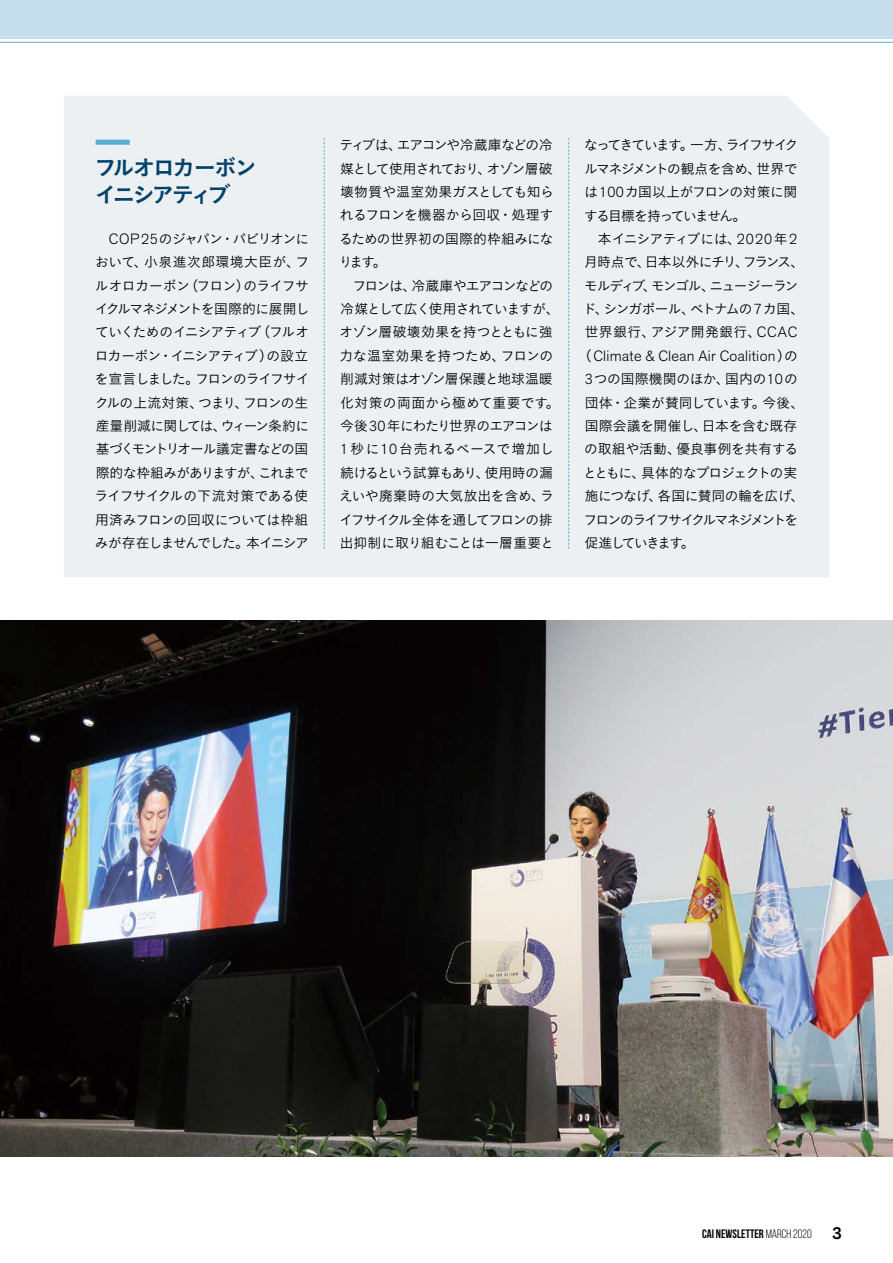
<style>
.page{position:relative;width:893px;height:1263px;background:#fff}
.page>*{position:absolute;margin:0;border:0;box-sizing:border-box;transform-origin:0 0}
.t1{font:22.35px/26.5px "Koburina Go Std N W6";letter-spacing:-.12em;color:#00426a}
.t2{font:300 14.85px "Akzid Grtsk Next";letter-spacing:.025em;color:#000}
.t3{font:13.8px/23.4px "Koburina Go Std N W3";letter-spacing:-.05em;color:#000;text-align:justify}
.t4{font:13.8px/23.4px "Koburina Go Std N W3";letter-spacing:-.025em;color:#000;text-align:center}
.t5{font:700 12.15px "Bebas Neue";color:#000}
.s1{font-family:"Akzid Grtsk Next";font-weight:300;font-size:14.85px}
.s2{font-family:"Koburina Go Std N W3";font-weight:400;font-size:13.8px}
.s3{font-weight:400}
.s4{font-family:"Akzid Grtsk Next";font-weight:500;font-size:16.95px}
</style>
<div class="page">
<img style="left:0;top:621px;width:893px;height:536px">
<div style="left:64px;top:96px;width:765px;height:481px;background:#edf0f2"></div>
<div style="left:0;top:0;width:893px;height:38px;background:#c7deef"></div>
<div style="left:96px;top:140px;width:34px;height:5px;background:#5aacd4"></div>
<hr style="left:0;top:42px;width:893px;height:1px;background:#5aacd4">
<svg style="left:324px;top:138px;width:1px;height:411px"></svg>
<svg style="left:568px;top:138px;width:1px;height:411px"></svg>
<h1 class="t1" style="left:94px;top:155px;width:164px">フルオロカーボンイニシアティブ</h1>
<p class="t3" style="left:95px;top:227px;width:217px;text-indent:14px"><span class="s1">COP25</span>のジャパン・パビリオンにおいて、小泉進次郎環境大臣が、フルオロカーボン（フロン）のライフサイクルマネジメントを国際的に展開していくためのイニシアティブ（フルオロカーボン・イニシアティブ）の設立を宣言しました。フロンのライフサイクルの上流対策、つまり、フロンの生産量削減に関しては、ウィーン条約に基づくモントリオール議定書などの国際的な枠組みがありますが、これまでライフサイクルの下流対策である使用済みフロンの回収については枠組みが存在しませんでした。本イニシア</p>
<p class="t3" style="left:339px;top:133px;width:217px">ティブは、エアコンや冷蔵庫などの冷媒として使用されており、オゾン層破壊物質や温室効果ガスとしても知られるフロンを機器から回収・処理するための世界初の国際的枠組みになります。</p>
<p class="t4" style="left:339px;top:274px;width:222px">フロンは、冷蔵庫やエアコンなどの<br>冷媒として広く使用されていますが、オゾン層破壊効果を持つとともに強力な温室効果を持つため、フロンの削減対策はオゾン層保護と地球温暖化対策の両面から極めて重要です。今後<span class="s1">30</span> 年にわたり世界のエアコンは<br><span class="s1">1</span>秒に<span class="s1">10</span>台売れるペースで増加し続けるという試算もあり、使用時の漏えいや廃棄時の大気放出を含め、ライフサイクル全体を通してフロンの排出抑制に取り組むことは一層重要と</p>
<p class="t3" style="left:584px;top:133px;width:216px">なってきています。一方、ライフサイクルマネジメントの観点を含め、世界では<span class="s1">100</span>カ国以上がフロンの対策に関する目標を持っていません。</p>
<p class="t3" style="left:583px;top:227px;width:223px;text-align:left;text-indent:15px">本イニシアティブには、<span class="s1">2020</span>年 <span class="s1">2</span>月時点で、日本以外にチリ、フランス、モルディブ、モンゴル、ニュージーランド、シンガポール、ベトナムの<span class="s1">7</span> カ国、世界銀行、アジア開発銀行、<span class="s1">CCAC</span></p>
<p class="t2" style="left:578px;top:346px;width:222px"><span class="s2">（</span>Climate &amp; Clean Air Coalition<span class="s2">）の</span></p>
<p class="t3" style="left:583px;top:367px;width:223px;text-align:left"><span class="s1">3</span>つの国際機関のほか、国内の<span class="s1">10</span>の団体・企業が賛同しています。今後、国際会議を開催し、日本を含む既存の取組や活動、優良事例を共有するとともに、具体的なプロジェクトの実施につなげ、各国に賛同の輪を広げ、フロンのライフサイクルマネジメントを促進していきます。</p>
<p class="t5" style="left:702px;top:1227px;width:141px">CAI NEWSLETTER <span class="s3">MARCH 2020</span> <span class="s4">3</span></p>
</div>
